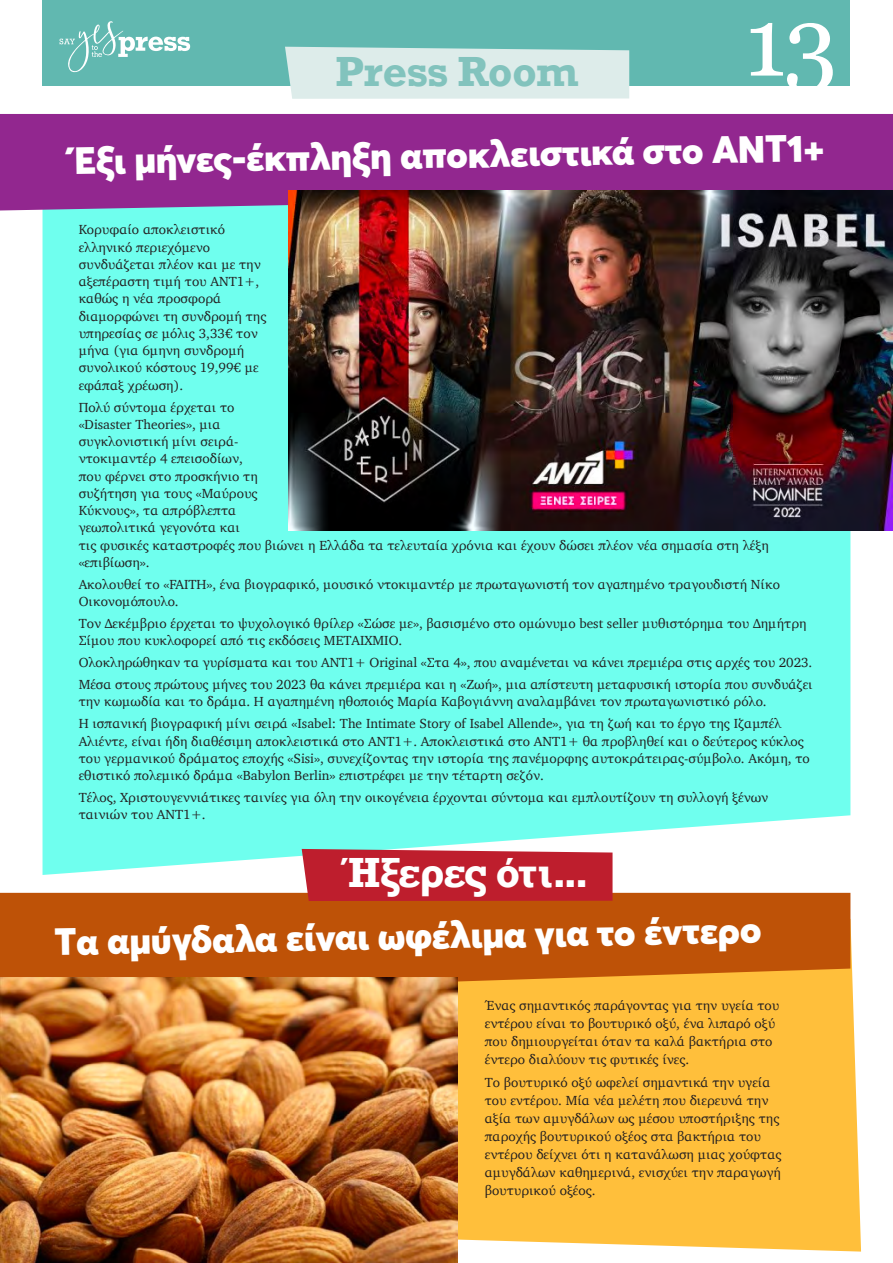
<style>
.page{position:relative;width:893px;height:1263px;background:#fff}
.page>*{position:absolute;margin:0;border:0;box-sizing:border-box;transform-origin:0 0}
.t1{font:97.5px "Georgia";color:#fff}
.t2{font:700 39.6px "Rockwell";letter-spacing:-.02em;color:#fff}
.t3{font:700 39.6px "Rockwell";color:#82c3bd}
.t4{font:900 37.5px "Averta";color:#fff}
.t5{font:13.5px/17.2px "Charter";color:#231f20}
</style>
<div class="page">
<div style="left:43px;top:0;width:807px;height:85px;background:#61b8b0"></div>
<svg style="left:60px;top:21px;width:130px;height:51px"></svg>
<div style="left:43px;top:210px;width:807px;height:665px;background:#6fffee"></div>
<div style="left:457px;top:910px;width:404px;height:341px;background:#ffbf3b"></div>
<div style="left:0;top:114px;width:893px;height:96px;background:#92278f"></div>
<div style="left:285px;top:47px;width:344px;height:52px;background:#ddecea"></div>
<svg style="left:0;top:893px;width:850px;height:103px;background:#c55d0c"></svg>
<div style="left:302px;top:849px;width:310px;height:52px;background:#be1e2d"></div>
<img style="left:0;top:977px;width:457px;height:286px">
<img style="left:289px;top:190px;width:604px;height:341px">
<h2 class="t3" style="left:335px;top:46px;width:245px">Press Room</h2>
<h1 class="t1" style="left:744px;top:-29px;width:95px">13</h1>
<h3 class="t4" style="left:74px;top:137px;width:752px;rotate:-1deg">Έξι μήνες-έκπληξη αποκλειστικά στο ΑΝΤ1+</h3>
<p class="t5" style="left:79px;top:221px;width:189px">Κορυφαίο αποκλειστικό ελληνικό περιεχόμενο συνδυάζεται πλέον και με την αξεπέραστη τιμή του ΑΝΤ1+, καθώς η νέα προσφορά διαμορφώνει τη συνδρομή της υπηρεσίας σε μόλις 3,33€ τον μήνα (για 6μηνη συνδρομή συνολικού κόστους 19,99€ με εφάπαξ χρέωση).</p>
<p class="t5" style="left:79px;top:398px;width:692px">Πολύ σύντομα έρχεται το<br>«Disaster Theories», μια<br>συγκλονιστική μίνι σειρά-<br>ντοκιμαντέρ 4 επεισοδίων,<br>που φέρνει στο προσκήνιο τη<br>συζήτηση για τους «Μαύρους<br>Κύκνους», τα απρόβλεπτα<br>γεωπολιτικά γεγονότα και<br>τις φυσικές καταστροφές που βιώνει η Ελλάδα τα τελευταία χρόνια και έχουν δώσει πλέον νέα σημασία στη λέξη «επιβίωση».</p>
<p class="t5" style="left:79px;top:575px;width:703px">Ακολουθεί το «FAITH», ένα βιογραφικό, μουσικό ντοκιμαντέρ με πρωταγωνιστή τον αγαπημένο τραγουδιστή Νίκο<br>Οικονομόπουλο.</p>
<p class="t5" style="left:79px;top:614px;width:729px">Τον Δεκέμβριο έρχεται το ψυχολογικό θρίλερ «Σώσε με», βασισμένο στο ομώνυμο best seller μυθιστόρημα του Δημήτρη<br>Σίμου που κυκλοφορεί από τις εκδόσεις ΜΕΤΑΙΧΜΙΟ.</p>
<p class="t5" style="left:79px;top:651px;width:736px;line-height:21.9px">Ολοκληρώθηκαν τα γυρίσματα και του ΑΝΤ1+ Original «Στα 4», που αναμένεται να κάνει πρεμιέρα στις αρχές του 2023.<br>Μέσα στους πρώτους μήνες του 2023 θα κάνει πρεμιέρα και η «Ζωή», μια απίστευτη μεταφυσική ιστορία που συνδυάζει</p>
<p class="t5" style="left:79px;top:691px;width:704px;line-height:21.9px">την κωμωδία και το δράμα. Η αγαπημένη ηθοποιός Μαρία Καβογιάννη αναλαμβάνει τον πρωταγωνιστικό ρόλο.<br>Η ισπανική βιογραφική μίνι σειρά «Isabel: The Intimate Story of Isabel Allende», για τη ζωή και το έργο της Ιζαμπέλ</p>
<p class="t5" style="left:79px;top:732px;width:733px">Αλιέντε, είναι ήδη διαθέσιμη αποκλειστικά στο ΑΝΤ1+. Αποκλειστικά στο ΑΝΤ1+ θα προβληθεί και ο δεύτερος κύκλος του γερμανικού δράματος εποχής «Sisi», συνεχίζοντας την ιστορία της πανέμορφης αυτοκράτειρας-σύμβολο. Ακόμη, το εθιστικό πολεμικό δράμα «Babylon Berlin» επιστρέφει με την τέταρτη σεζόν.</p>
<p class="t5" style="left:79px;top:788px;width:691px">Tέλος, Χριστουγεννιάτικες ταινίες για όλη την οικογένεια έρχονται σύντομα και εμπλουτίζουν τη συλλογή ξένων ταινιών του ΑΝΤ1+.</p>
<h2 class="t2" style="left:341px;top:847px;width:250px">Ήξερες ότι...</h2>
<h3 class="t4" style="left:54px;top:918px;width:709px;rotate:-1deg">Tα αμύγδαλα είναι ωφέλιμα για το έντερο</h3>
<p class="t5" style="left:485px;top:996px;width:296px;line-height:18px">Ένας σημαντικός παράγοντας για την υγεία του εντέρου είναι το βουτυρικό οξύ, ένα λιπαρό οξύ που δημιουργείται όταν τα καλά βακτήρια στο έντερο διαλύουν τις φυτικές ίνες.</p>
<p class="t5" style="left:485px;top:1073px;width:298px;line-height:18px">Το βουτυρικό οξύ ωφελεί σημαντικά την υγεία του εντέρου. Μία νέα μελέτη που διερευνά την αξία των αμυγδάλων ως μέσου υποστήριξης της παροχής βουτυρικού οξέος στα βακτήρια του εντέρου δείχνει ότι η κατανάλωση μιας χούφτας αμυγδάλων καθημερινά, ενισχύει την παραγωγή βουτυρικού οξέος.</p>
</div>
